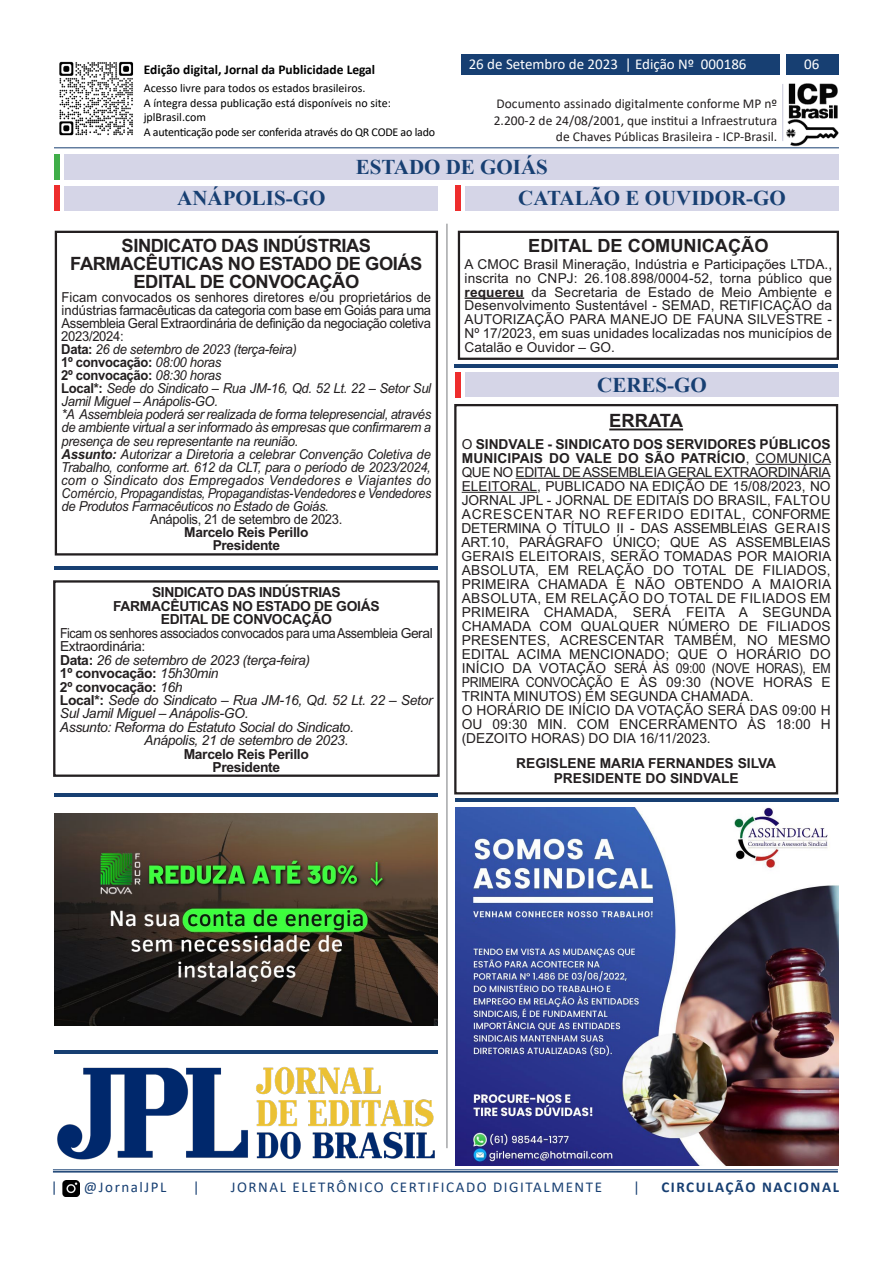
<style>
.page{position:relative;width:893px;height:1263px;background:#fff}
.page>*{position:absolute;margin:0;border:0;box-sizing:border-box;transform-origin:0 0}
.t1{font:700 21px "Times New Roman";color:#173f72}
.t2{font:700 18.3px/18.3px "Arial";letter-spacing:-.025em;color:#231f20;text-align:center}
.t3{font:15px "Calibri";letter-spacing:.105em;color:#173f72}
.t4{font:15px "Calibri";color:#fff}
.t5{font:700 15px "Calibri";letter-spacing:.105em;color:#173f72}
.t6{font:13.8px/14px "Arial";color:#231f20}
.t7{font:italic 13.8px/13px "Arial";letter-spacing:-.025em;color:#231f20;scale:.95 1}
.t8{font:italic 13.8px "Arial";letter-spacing:-.025em;color:#231f20}
.t9{font:700 13.8px/13.8px "Arial";letter-spacing:-.025em;color:#231f20;text-align:center}
.t10{font:13.8px "Arial";letter-spacing:-.035em;color:#231f20;scale:.9 1}
.t11{font:700 13.8px/15.5px "Arial";color:#231f20;text-align:center}
.t12{font:13.8px "Arial";letter-spacing:-.025em;color:#231f20;scale:.95 1}
.t13{font:13.8px "Arial";letter-spacing:-.025em;color:#231f20}
.t14{font:13.65px/14px "Arial";color:#231f20;text-align:justify}
.t15{font:13.5px/16.2px "Calibri";color:#231f20;text-align:right}
.t16{font:700 13.5px "Calibri";color:#000}
.t17{font:12px/14.4px "Calibri";color:#000}
.s1{font-style:normal}
.s2{font-weight:700;font-style:normal}
.s3{font-weight:700}
.s4{font-weight:400;font-style:italic}
</style>
<div class="page">
<img style="left:52px;top:1044px;width:433px;height:129px">
<img style="left:59px;top:61px;width:75px;height:75px">
<img style="left:783px;top:83px;width:56px;height:64px">
<hr style="left:782px;top:84px;width:1px;height:57px;background:#c7c7d9">
<div style="left:786px;top:54px;width:53px;height:21px;background:#173f72"></div>
<div style="left:461px;top:54px;width:319px;height:21px;background:#173f72"></div>
<hr style="left:54px;top:147px;width:785px;height:1px;background:#173f72">
<hr style="left:53px;top:1169px;width:785px;height:1px;background:#173f72">
<hr style="left:53px;top:1171px;width:785px;height:1px;background:#173f72">
<img style="left:62px;top:1180px;width:18px;height:16px">
<div style="left:54px;top:154px;width:6px;height:26px;background:#40ae49"></div>
<div style="left:65px;top:154px;width:774px;height:26px;background:#d5d5e7"></div>
<hr style="left:446px;top:224px;width:1px;height:924px;background:#787a7d">
<div style="left:65px;top:186px;width:373px;height:25px;background:#d5d5e7"></div>
<div style="left:465px;top:186px;width:374px;height:25px;background:#d5d5e7"></div>
<div style="left:465px;top:372px;width:374px;height:25px;background:#d5d5e7"></div>
<div style="left:54px;top:185px;width:6px;height:26px;background:#ee2d2d"></div>
<div style="left:455px;top:185px;width:6px;height:26px;background:#ee2d2d"></div>
<div style="left:455px;top:372px;width:6px;height:25px;background:#ee2d2d"></div>
<div style="left:454px;top:404px;width:384px;height:390px;border:2px solid #231f20"></div>
<hr style="left:609px;top:428px;width:74px;height:2px;background:#231f20">
<hr style="left:755px;top:464px;width:76px;height:1px;background:#231f20">
<hr style="left:516px;top:478px;width:314px;height:1px;background:#231f20">
<hr style="left:462px;top:492px;width:75px;height:1px;background:#231f20">
<hr style="left:54px;top:566px;width:383px;height:3px;background:#173f72">
<hr style="left:454px;top:364px;width:384px;height:3px;background:#173f72">
<hr style="left:54px;top:793px;width:384px;height:3px;background:#173f72">
<hr style="left:455px;top:798px;width:384px;height:4px;background:#173f72">
<hr style="left:54px;top:1050px;width:384px;height:4px;background:#173f72">
<div style="left:55px;top:231px;width:383px;height:324px;border:2px solid #231f20"></div>
<div style="left:53px;top:580px;width:387px;height:197px;border:2px solid #231f20"></div>
<img style="left:55px;top:813px;width:382px;height:213px">
<div style="left:458px;top:231px;width:381px;height:129px;border:2px solid #231f20"></div>
<hr style="left:465px;top:297px;width:59px;height:2px;background:#231f20">
<img style="left:455px;top:807px;width:384px;height:358px">
<p class="t16" style="left:144px;top:60px;width:233px">Edição digital, Jornal da Publicidade Legal</p>
<p class="t17" style="left:144px;top:81px;width:293px">Acesso livre para todos os estados brasileiros.<br>A íntegra dessa publicação está disponíveis no site: jplBrasil.com<br>A autenticação pode ser conferida através do QR CODE ao lado</p>
<p class="t4" style="left:469px;top:54px;width:279px">26 de Setembro de 2023 | Edição Nº 000186</p>
<p class="t4" style="left:804px;top:54px;width:17px">06</p>
<p class="t15" style="left:494px;top:95px;width:285px">Documento assinado digitalmente conforme MP nº<br>2.200-2 de 24/08/2001, que institui a Infraestrutura de Chaves Públicas Brasileira - ICP-Brasil.</p>
<h1 class="t1" style="left:356px;top:152px;width:194px">ESTADO DE GOIÁS</h1>
<h1 class="t1" style="left:177px;top:183px;width:150px">ANÁPOLIS-GO</h1>
<h1 class="t1" style="left:518px;top:183px;width:269px">CATALÃO E OUVIDOR-GO</h1>
<h2 class="t2" style="left:70px;top:236px;width:354px">SINDICATO DAS INDÚSTRIAS<br>FARMACÊUTICAS NO ESTADO DE GOIÁS<br>EDITAL DE CONVOCAÇÃO</h2>
<p class="t7" style="left:61px;top:291px;width:391px"><span class="s1">Ficam convocados os senhores diretores e/ou proprietários de indústrias farmacêuticas da categoria com base em Goiás para uma Assembleia Geral Extraordinária de definição da negociação coletiva 2023/2024:<br></span><span class="s2">Data:</span> 26 de setembro de 2023 (terça-feira)<br><span class="s2">1º convocação:</span> 08:00 horas<br><span class="s2">2º convocação:</span> 08:30 horas<br><span class="s2">Local*:</span> Sede do Sindicato – Rua JM-16, Qd. 52 Lt. 22 – Setor Sul Jamil Miguel – Anápolis-GO.<br>*A Assembleia poderá ser realizada de forma telepresencial, através de ambiente virtual a ser informado às empresas que confirmarem a presença de seu representante na reunião.<br><span class="s3">Assunto:</span> Autorizar a Diretoria a celebrar Convenção Coletiva de Trabalho, conforme art. 612 da CLT, para o período de 2023/2024, com o Sindicato dos Empregados Vendedores e Viajantes do Comércio, Propagandistas, Propagandistas-Vendedores e Vendedores de Produtos Farmacêuticos no Estado de Goiás.</p>
<p class="t12" style="left:150px;top:509px;width:204px">Anápolis, 21 de setembro de 2023.</p>
<p class="t9" style="left:184px;top:526px;width:126px;line-height:13px">Marcelo Reis Perillo<br>Presidente</p>
<p class="t9" style="left:113px;top:585px;width:268px">SINDICATO DAS INDÚSTRIAS<br>FARMACÊUTICAS NO ESTADO DE GOIÁS<br>EDITAL DE CONVOCAÇÃO</p>
<p class="t10" style="left:60px;top:623px;width:416px">Ficam os senhores associados convocados para uma Assembleia Geral</p>
<p class="t13" style="left:60px;top:637px;width:87px">Extraordinária:</p>
<p class="t8" style="left:60px;top:651px;width:252px"><span class="s2">Data:</span> 26 de setembro de 2023 (terça-feira)</p>
<p class="t9" style="left:60px;top:666px;width:160px">1º convocação: <span class="s4">15h30min</span></p>
<p class="t9" style="left:60px;top:680px;width:124px">2º convocação: <span class="s4">16h</span></p>
<p class="t8" style="left:60px;top:691px;width:374px"><span class="s2">Local*:</span> Sede do Sindicato – Rua JM-16, Qd. 52 Lt. 22 – Setor</p>
<p class="t8" style="left:60px;top:704px;width:190px">Sul Jamil Miguel – Anápolis-GO.</p>
<p class="t8" style="left:60px;top:718px;width:295px">Assunto: Reforma do Estatuto Social do Sindicato.</p>
<p class="t8" style="left:144px;top:731px;width:206px">Anápolis, 21 de setembro de 2023<span class="s1">.</span></p>
<p class="t9" style="left:184px;top:747px;width:127px">Marcelo Reis Perillo</p>
<p class="t9" style="left:212px;top:761px;width:69px">Presidente</p>
<h2 class="t2" style="left:528px;top:237px;width:242px">EDITAL DE COMUNICAÇÃO</h2>
<p class="t14" style="left:465px;top:257px;width:369px">A CMOC Brasil Mineração, Indústria e Participações LTDA., inscrita no CNPJ: 26.108.898/0004-52, torna público que <span class="s3">requereu</span> da Secretaria de Estado de Meio Ambiente e Desenvolvimento Sustentável - SEMAD, RETIFICAÇÃO da AUTORIZAÇÃO PARA MANEJO DE FAUNA SILVESTRE - Nº 17/2023, em suas unidades localizadas nos municípios de Catalão e Ouvidor – GO.</p>
<h1 class="t1" style="left:597px;top:370px;width:111px">CERES-GO</h1>
<h2 class="t2" style="left:609px;top:412px;width:75px">ERRATA</h2>
<p class="t6" style="left:462px;top:437px;width:371px">O <span class="s3">SINDVALE - SINDICATO DOS SERVIDORES PÚBLICOS MUNICIPAIS DO VALE DO SÃO PATRÍCIO</span>, COMUNICA QUE NO EDITAL DEASSEMBLEIAGERAL EXTRAORDINÁRIA ELEITORAL, PUBLICADO NA EDIÇÃO DE 15/08/2023, NO JORNAL JPL - JORNAL DE EDITAIS DO BRASIL, FALTOU ACRESCENTAR NO REFERIDO EDITAL, CONFORME DETERMINA O TÍTULO II - DAS ASSEMBLEIAS GERAIS ART.10, PARÁGRAFO ÚNICO; QUE AS ASSEMBLEIAS GERAIS ELEITORAIS, SERÃO TOMADAS POR MAIORIA ABSOLUTA, EM RELAÇÃO DO TOTAL DE FILIADOS, PRIMEIRA CHAMADA E NÃO OBTENDO A MAIORIA ABSOLUTA, EM RELAÇÃO DO TOTAL DE FILIADOS EM PRIMEIRA CHAMADA, SERÁ FEITA A SEGUNDA CHAMADA COM QUALQUER NÚMERO DE FILIADOS PRESENTES, ACRESCENTAR TAMBÉM, NO MESMO EDITAL ACIMA MENCIONADO; QUE O HORÁRIO DO INÍCIO DA VOTAÇÃO SERÁ ÀS 09:00 (NOVE HORAS), EM PRIMEIRA CONVOCAÇÃO E ÀS 09:30 (NOVE HORAS E TRINTA MINUTOS) EM SEGUNDA CHAMADA.<br>O HORÁRIO DE INÍCIO DA VOTAÇÃO SERÁ DAS 09:00 H OU 09:30 MIN. COM ENCERRAMENTO ÀS 18:00 H (DEZOITO HORAS) DO DIA 16/11/2023.</p>
<p class="t11" style="left:516px;top:755px;width:261px">REGISLENE MARIA FERNANDES SILVA<br>PRESIDENTE DO SINDVALE</p>
<p class="t3" style="left:51px;top:1177px;width:8px">|</p>
<p class="t3" style="left:84px;top:1177px;width:84px">@JornalJPL</p>
<p class="t3" style="left:193px;top:1177px;width:8px">|</p>
<p class="t3" style="left:231px;top:1177px;width:373px">JORNAL ELETRÔNICO CERTIFICADO DIGITALMENTE</p>
<p class="t3" style="left:633px;top:1177px;width:8px">|</p>
<p class="t5" style="left:661px;top:1177px;width:179px">CIRCULAÇÃO NACIONAL</p>
</div>
